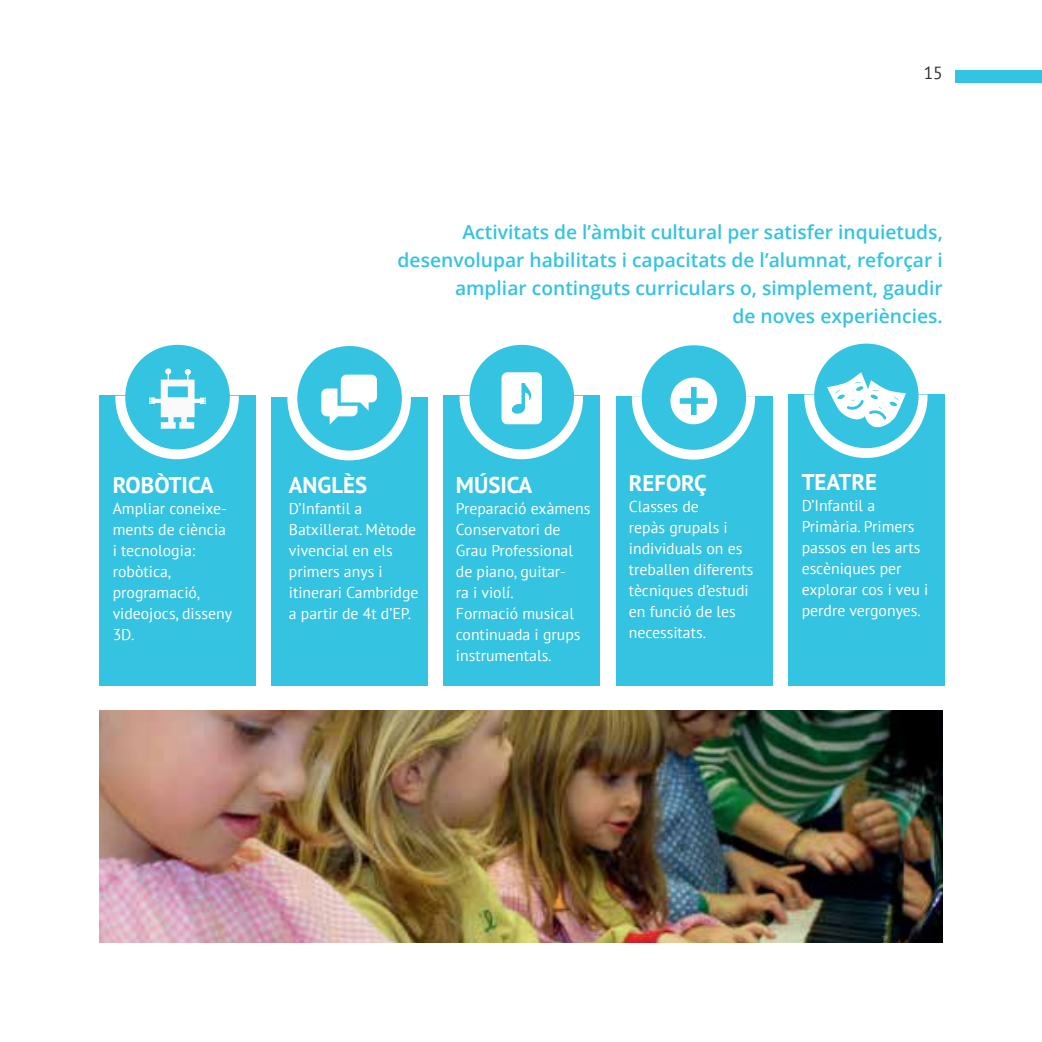
<style>
.page{position:relative;width:1042px;height:1042px;background:#fff}
.page>*{position:absolute;margin:0;border:0;box-sizing:border-box;transform-origin:0 0}
.t1{font:700 22.75px "PT Sans";color:#fff}
.t2{font:600 19.25px/28px "Open Sans";color:#34c3e0;text-align:right}
.t3{font:17.5px "PT Sans";color:#31302f}
.t4{font:15.75px/21px "PT Sans";color:#fff}
</style>
<div class="page">
<div style="left:99px;top:396px;width:156px;height:290px;background:#34c3e0"></div>
<div style="left:125px;top:345px;width:105px;height:104px;background:#34c3e0;border-radius:50%"></div>
<div style="left:444px;top:396px;width:156px;height:290px;background:#34c3e0"></div>
<div style="left:469px;top:345px;width:105px;height:104px;background:#34c3e0;border-radius:50%"></div>
<div style="left:271px;top:397px;width:156px;height:289px;background:#34c3e0"></div>
<div style="left:297px;top:346px;width:105px;height:104px;background:#34c3e0;border-radius:50%"></div>
<div style="left:616px;top:396px;width:156px;height:290px;background:#34c3e0"></div>
<div style="left:642px;top:345px;width:104px;height:105px;background:#34c3e0;border-radius:50%"></div>
<img style="left:99px;top:711px;width:844px;height:231px">
<div style="left:788px;top:394px;width:156px;height:292px;background:#34c3e0"></div>
<div style="left:814px;top:344px;width:104px;height:104px;background:#34c3e0;border-radius:50%"></div>
<svg style="left:115px;top:368px;width:124px;height:91px"></svg>
<svg style="left:287px;top:375px;width:124px;height:85px"></svg>
<svg style="left:459px;top:372px;width:124px;height:87px"></svg>
<svg style="left:632px;top:377px;width:123px;height:83px"></svg>
<svg style="left:804px;top:372px;width:123px;height:86px"></svg>
<div style="left:955px;top:71px;width:87px;height:12px;background:#34c3e0"></div>
<p class="t3" style="left:923px;top:61px;width:21px">15</p>
<p class="t2" style="left:398px;top:218px;width:547px">Activitats de l’àmbit cultural per satisfer inquietuds, desenvolupar habilitats i capacitats de l’alumnat, reforçar i ampliar continguts curriculars o, simplement, gaudir<br>de noves experiències.</p>
<h1 class="t1" style="left:113px;top:469px;width:102px">ROBÒTICA</h1>
<p class="t4" style="left:113px;top:497px;width:121px">Ampliar coneixe&shy;ments de ciència i tecnologia: robòtica, programació, videojocs, disseny<br>3D.</p>
<h1 class="t1" style="left:289px;top:470px;width:80px">ANGLÈS</h1>
<p class="t4" style="left:289px;top:497px;width:131px">D’Infantil a<br>Batxillerat. Mètode vivencial en els primers anys i itinerari Cambridge a partir de 4t d’EP.</p>
<h1 class="t1" style="left:456px;top:470px;width:78px">MÚSICA</h1>
<p class="t4" style="left:456px;top:497px;width:136px">Preparació exàmens<br>Conservatori de<br>Grau Professional de piano, guitar-<br>ra i violí.<br>Formació musical continuada i grups instrumentals.</p>
<h1 class="t1" style="left:629px;top:468px;width:80px">REFORÇ</h1>
<p class="t4" style="left:629px;top:495px;width:126px">Classes de<br>repàs grupals i individuals on es treballen diferents tècniques d’estudi en funció de les necessitats.</p>
<h1 class="t1" style="left:801px;top:467px;width:77px">TEATRE</h1>
<p class="t4" style="left:801px;top:495px;width:128px">D’Infantil a<br>Primària. Primers passos en les arts escèniques per explorar cos i veu i perdre vergonyes.</p>
</div>
